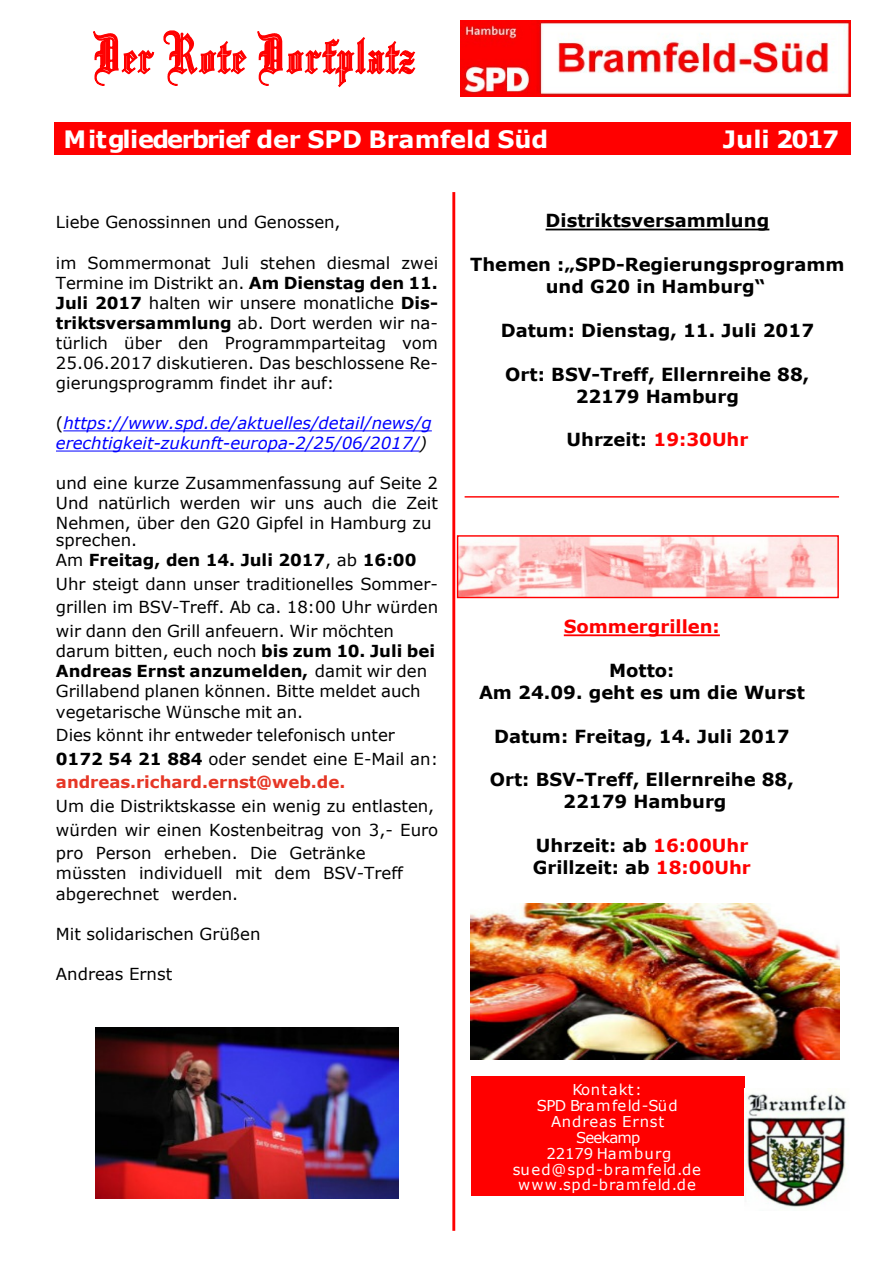
<style>
.page{position:relative;width:893px;height:1263px;background:#fff}
.page>*{position:absolute;margin:0;border:0;box-sizing:border-box;transform-origin:0 0}
.t1{font:700 24px "Verdana";letter-spacing:-.005em;color:#fff}
.t2{font:700 24px "Verdana";letter-spacing:-.035em;color:#fff}
.t3{font:700 18px/21.9px "Verdana";color:#000;text-align:center}
.t4{font:700 18px "Verdana";color:#f00}
.t5{font:16.5px/20.1px "Verdana";color:#000}
.t6{font:italic 16.5px/20.1px "Verdana";color:#00f}
.t7{font:700 16.5px/20.1px "Verdana";color:#000}
.t8{font:15px/15.9px "Verdana";letter-spacing:.05em;color:#fff;text-align:center}
.s1{font-weight:700}
.s2{font-style:normal;color:#000}
.s3{color:#000}
.s4{font-weight:400}
.s5{font-weight:700;color:#e63726}
.s6{color:#f00}
</style>
<div class="page">
<div style="left:54px;top:123px;width:796px;height:32px;background:#f00"></div>
<hr style="left:452px;top:192px;width:3px;height:1039px;background:#f00">
<div style="left:471px;top:1076px;width:274px;height:120px;background:#f00"></div>
<hr style="left:63px;top:430px;width:369px;height:1px;background:#00f">
<hr style="left:56px;top:451px;width:364px;height:1px;background:#00f">
<img style="left:745px;top:1088px;width:102px;height:119px">
<hr style="left:465px;top:496px;width:374px;height:2px;background:#f00">
<hr style="left:546px;top:229px;width:223px;height:1px;background:#000">
<svg style="left:93px;top:31px;width:62px;height:55px"></svg>
<svg style="left:163px;top:30px;width:84px;height:56px"></svg>
<svg style="left:257px;top:31px;width:159px;height:57px"></svg>
<img style="left:461px;top:21px;width:390px;height:75px">
<img style="left:459px;top:537px;width:378px;height:59px">
<div style="left:457px;top:535px;width:382px;height:63px;border:1px solid #f00"></div>
<hr style="left:564px;top:634px;width:156px;height:2px;background:#f00">
<img style="left:471px;top:904px;width:368px;height:155px">
<img style="left:96px;top:1028px;width:303px;height:171px">
<h1 class="t1" style="left:63px;top:129px;width:487px">Mitgliederbrief der SPD Bramfeld Süd</h1>
<h1 class="t2" style="left:723px;top:129px;width:118px">Juli 2017</h1>
<p class="t5" style="left:56px;top:214px;width:286px">Liebe Genossinnen und Genossen,</p>
<p class="t5" style="left:56px;top:254px;width:384px;text-align:justify">im Sommermonat Juli stehen diesmal zwei Termine im Distrikt an. <span class="s1">Am Dienstag den 11.<br>Juli 2017</span> halten wir unsere monatliche <span class="s1">Dis&shy;triktsversammlung</span> ab. Dort werden wir na&shy;türlich über den Programmparteitag vom 25.06.2017 diskutieren. Das beschlossene Re&shy;gierungsprogramm findet ihr auf:</p>
<p class="t6" style="left:56px;top:414px;width:377px"><span class="s2">(</span>https://www.spd.de/aktuelles/detail/news/g erechtigkeit-zukunft-europa-2/25/06/2017/<span class="s3">)</span></p>
<p class="t5" style="left:56px;top:475px;width:384px;text-align:justify">und eine kurze Zusammenfassung auf Seite 2<br>Und natürlich werden wir uns auch die Zeit Nehmen, über den G20 Gipfel in Hamburg zu</p>
<p class="t7" style="left:56px;top:531px;width:362px"><span class="s4">sprechen.<br>Am</span> Freitag, den 14. Juli 2017<span class="s4">, ab</span> 16:00</p>
<p class="t5" style="left:56px;top:573px;width:384px;line-height:23.5px;text-align:justify">Uhr steigt dann unser traditionelles Sommer&shy;grillen im BSV-Treff. Ab ca. 18:00 Uhr würden wir dann den Grill anfeuern. Wir möchten</p>
<p class="t5" style="left:56px;top:642px;width:381px">darum bitten, euch noch <span class="s1">bis zum 10. Juli bei Andreas Ernst anzumelden,</span> damit wir den Grillabend planen können. Bitte meldet auch vegetarische Wünsche mit an.</p>
<p class="t5" style="left:56px;top:725px;width:384px;line-height:23.7px">Dies könnt ihr entweder telefonisch unter<br><span class="s1">0172 54 21 884</span> oder sendet eine E-Mail an: <span class="s5">andreas.richard.ernst@web.de.</span></p>
<p class="t5" style="left:56px;top:795px;width:384px;line-height:23.7px">Um die Distriktskasse ein wenig zu entlasten, würden wir einen Kostenbeitrag von 3,- Euro pro Person erheben. Die Getränke</p>
<p class="t5" style="left:56px;top:865px;width:348px">müssten individuell mit dem BSV-Treff abgerechnet werden.</p>
<p class="t5" style="left:56px;top:925px;width:206px">Mit solidarischen Grüßen</p>
<p class="t5" style="left:56px;top:965px;width:118px">Andreas Ernst</p>
<p class="t3" style="left:546px;top:211px;width:225px">Distriktsversammlung</p>
<p class="t3" style="left:470px;top:255px;width:376px">Themen :„SPD-Regierungsprogramm und G20 in Hamburg“</p>
<p class="t3" style="left:501px;top:321px;width:315px">Datum: Dienstag, 11. Juli 2017</p>
<p class="t3" style="left:505px;top:365px;width:306px">Ort: BSV-Treff, Ellernreihe 88,<br>22179 Hamburg</p>
<p class="t3" style="left:566px;top:430px;width:183px">Uhrzeit: <span class="s6">19:30Uhr</span></p>
<p class="t4" style="left:564px;top:619px;width:158px">Sommergrillen:</p>
<p class="t3" style="left:479px;top:661px;width:327px">Motto:<br>Am 24.09. geht es um die Wurst</p>
<p class="t3" style="left:494px;top:727px;width:297px">Datum: Freitag, 14. Juli 2017</p>
<p class="t3" style="left:490px;top:770px;width:306px">Ort: BSV-Treff, Ellernreihe 88,<br>22179 Hamburg</p>
<p class="t3" style="left:533px;top:836px;width:220px;text-align:left">Uhrzeit: ab <span class="s6">16:00Uhr<br></span>Grillzeit: ab <span class="s6">18:00Uhr</span></p>
<p class="t8" style="left:513px;top:1083px;width:190px">Kontakt:<br>SPD Bramfeld-Süd<br>Andreas Ernst<br>Seekamp<br>22179 Hamburg sued@spd-bramfeld.de www.spd-bramfeld.de</p>
</div>
